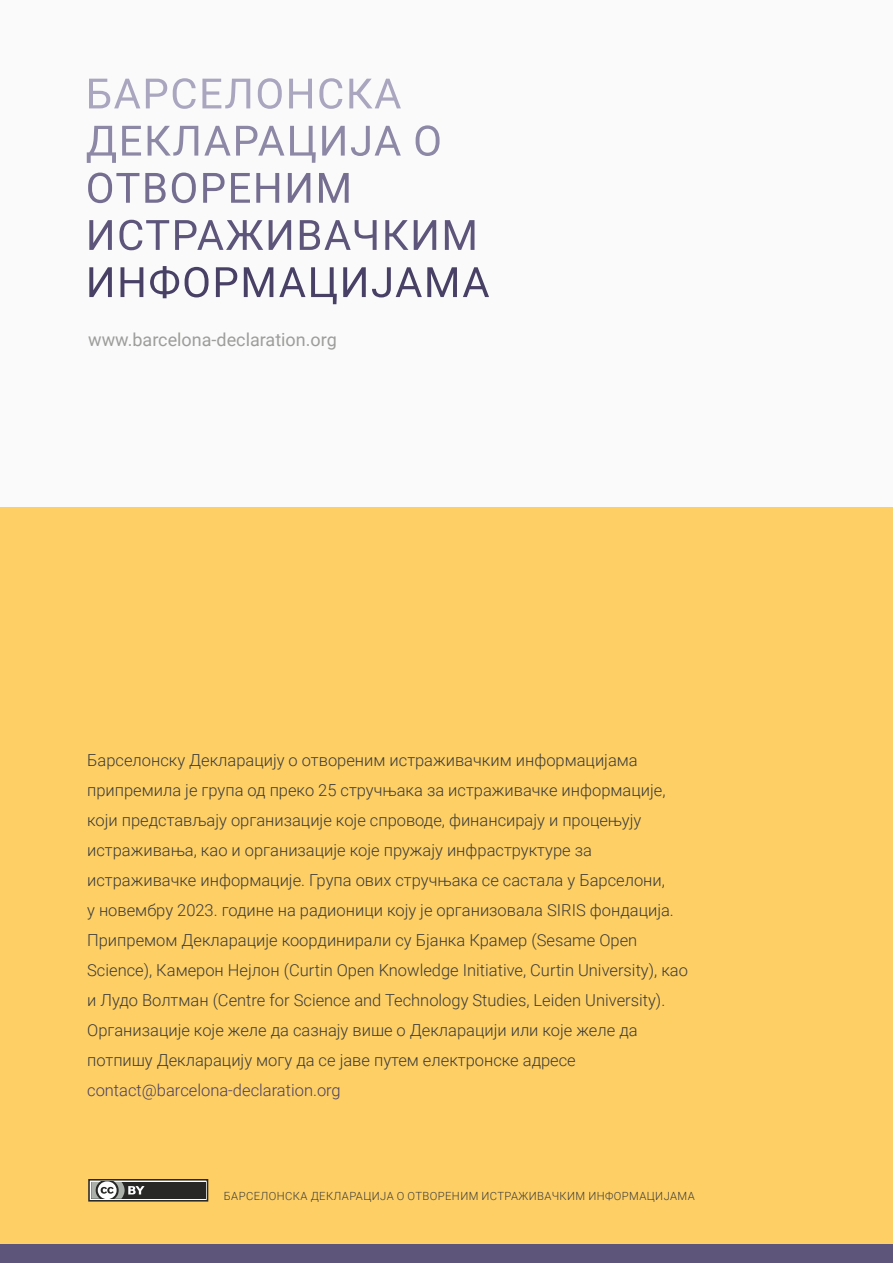
<style>
.page{position:relative;width:893px;height:1263px;background:#fff}
.page>*{position:absolute;margin:0;border:0;box-sizing:border-box;transform-origin:0 0}
.t1{font:18px "Roboto";color:#9d9d9c}
.t2{font:300 16.5px/30px "Roboto";color:#3c3c3b}
.t3{font:300 16.5px "Roboto";color:#494066}
.t4{font:300 11.25px "Roboto";letter-spacing:.035em;color:#3c3c3b}
</style>
<div class="page">
<div style="left:0;top:505px;width:893px;height:758px;background:#fecf65"></div>
<div style="left:0;top:0;width:893px;height:506px;background:#fbfafa"></div>
<div style="left:0;top:1245px;width:893px;height:18px;background:#5e557a"></div>
<svg style="left:88px;top:1179px;width:120px;height:22px"></svg>
<div style="left:91px;top:1182px;width:114px;height:17px;background:#282827"></div>
<svg style="left:91px;top:1182px;width:54px;height:17px"></svg>
<svg style="left:89px;top:266px;width:400px;height:38px"></svg>
<svg style="left:89px;top:220px;width:385px;height:30px"></svg>
<svg style="left:88px;top:173px;width:261px;height:30px"></svg>
<svg style="left:87px;top:125px;width:353px;height:38px"></svg>
<svg style="left:89px;top:78px;width:312px;height:31px"></svg>
<p class="t1" style="left:88px;top:327px;width:250px">www.barcelona-declaration.org</p>
<p class="t2" style="left:87px;top:744px;width:602px">Барселонску Декларацију о отвореним истраживачким информацијама припремила је група од преко 25 стручњака за истраживачке информације, који представљају организације које спроводе, финансирају и процењују истраживања, као и организације које пружају инфраструктуре за истраживачке информације. Група ових стручњака се састала у Барселони,<br>у новембру 2023. године на радионици коју је организовала SIRIS фондација.<br>Припремом Декларације координирали су Бјанка Крамер (Sesame Open Science), Камерон Нејлон (Curtin Open Knowledge Initiative, Curtin University), као и Лудо Волтман (Centre for Science and Technology Studies, Leiden University).<br>Организације које желе да сазнају више о Декларацији или које желе да потпишу Декларацију могу да се јаве путем електронске адресе</p>
<p class="t3" style="left:87px;top:1078px;width:255px">contact@barcelona-declaration.org</p>
<p class="t4" style="left:224px;top:1188px;width:472px">БАРСЕЛОНСКА ДЕКЛАРАЦИЈА О ОТВОРЕНИМ ИСТРАЖИВАЧКИМ ИНФОРМАЦИЈАМА</p>
</div>
